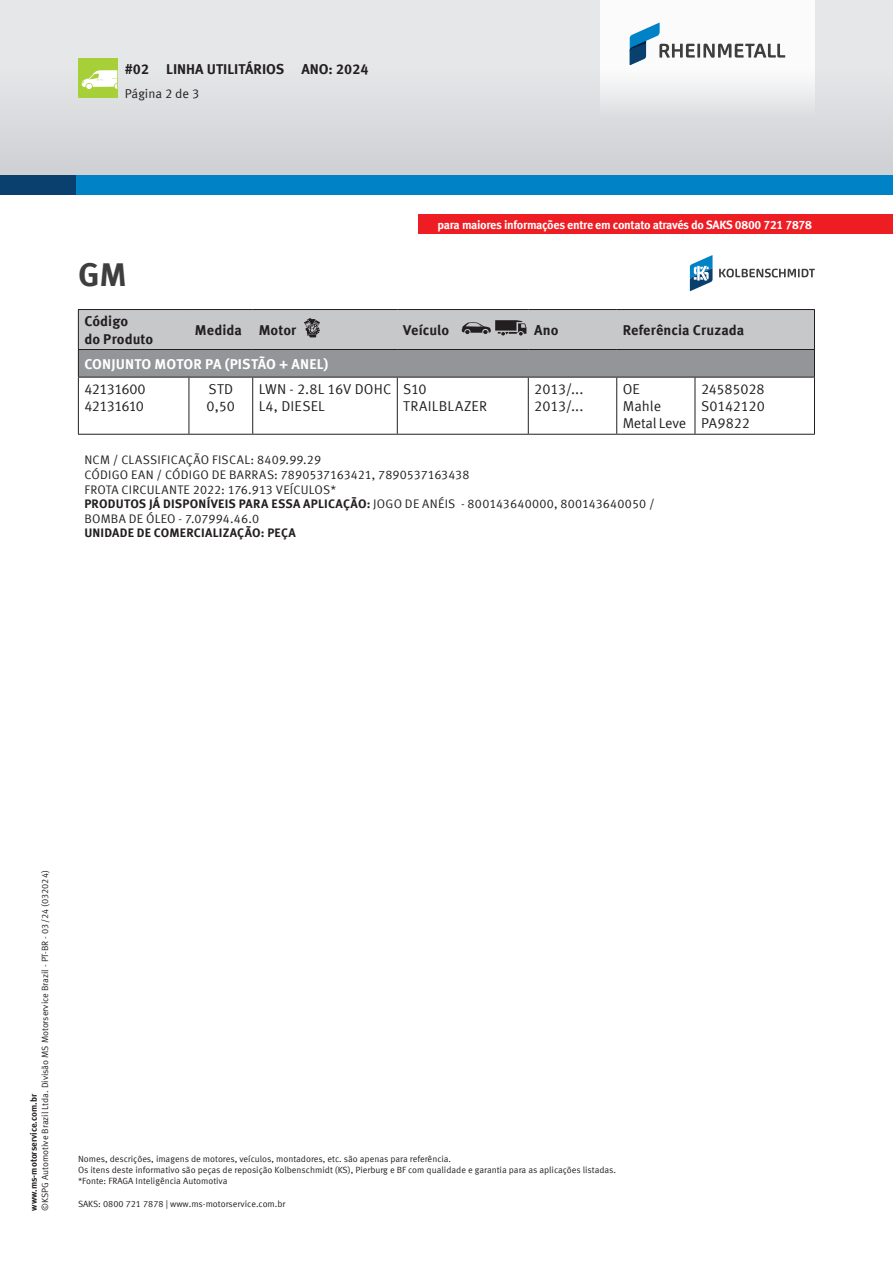
<style>
.page{position:relative;width:893px;height:1263px;background:#fff}
.page>*{position:absolute;margin:0;border:0;box-sizing:border-box;transform-origin:0 0}
.Titulos{font:700 33px "Meta Offc Pro";color:#3e3e3f}
.t1{font:14.25px/17.1px "Meta Offc Pro Norm";letter-spacing:-.005em;color:#231f20}
.t2{font:700 14.25px "Meta Offc Pro";color:#231f20}
.t3{font:700 14.25px "Meta Offc Pro";letter-spacing:.01em;color:#fff}
.t4{font:14.25px "Meta Offc Pro Norm";letter-spacing:.025em;color:#231f20}
.t5{font:14.25px "Meta Offc Pro Norm";letter-spacing:-.045em;color:#231f20}
.t6{font:14.25px "Meta Offc Pro Norm";letter-spacing:-.05em;color:#231f20}
.t7{font:12.75px "Meta Offc Pro Norm";color:#231f20}
.t8{font:12.3px "Meta Offc Pro Norm";letter-spacing:.015em;color:#231f20}
.t9{font:700 12.3px "Meta Offc Pro";letter-spacing:.015em;color:#231f20}
.t10{font:700 12px "Meta Offc Pro";letter-spacing:-.025em;color:#fff}
.t11{font:9px/11.2px "Meta Offc Pro Norm";color:#231f20}
.t12{font:700 9px "Meta Offc Pro";color:#231f20}
.s1{font-family:"Meta Offc Pro Norm";font-weight:400}
</style>
<div class="page">
<div style="left:0;top:0;width:893px;height:176px;background:#e6e7e9"></div>
<div style="left:0;top:68px;width:893px;height:108px;background:#d8d9dc"></div>
<div style="left:0;top:176px;width:893px;height:19px;background:#09406e"></div>
<div style="left:77px;top:176px;width:816px;height:19px;background:#0082c7"></div>
<div style="left:600px;top:0;width:215px;height:118px;background:linear-gradient(to bottom,#fff,#e7e8ea)"></div>
<svg style="left:630px;top:23px;width:155px;height:42px;background:#cad4da"></svg>
<div style="left:418px;top:214px;width:475px;height:20px;background:#ee1d23"></div>
<div style="left:78px;top:59px;width:39px;height:39px;background:#a6cf38"></div>
<svg style="left:82px;top:70px;width:35px;height:19px"></svg>
<svg style="left:690px;top:255px;width:22px;height:36px"></svg>
<svg style="left:719px;top:269px;width:96px;height:8px"></svg>
<hr style="left:78px;top:377px;width:1px;height:57px;background:#231f20">
<hr style="left:814px;top:377px;width:1px;height:57px;background:#231f20">
<hr style="left:189px;top:377px;width:1px;height:57px;background:#231f20">
<hr style="left:252px;top:377px;width:1px;height:57px;background:#231f20">
<hr style="left:397px;top:377px;width:1px;height:57px;background:#231f20">
<hr style="left:528px;top:377px;width:1px;height:57px;background:#231f20">
<hr style="left:616px;top:377px;width:1px;height:57px;background:#231f20">
<hr style="left:695px;top:377px;width:1px;height:57px;background:#231f20">
<hr style="left:78px;top:377px;width:111px;height:1px;background:#231f20">
<hr style="left:189px;top:377px;width:64px;height:1px;background:#231f20">
<hr style="left:253px;top:377px;width:144px;height:1px;background:#231f20">
<hr style="left:397px;top:377px;width:131px;height:1px;background:#231f20">
<hr style="left:528px;top:377px;width:89px;height:1px;background:#231f20">
<hr style="left:617px;top:377px;width:78px;height:1px;background:#231f20">
<hr style="left:695px;top:377px;width:120px;height:1px;background:#231f20">
<hr style="left:78px;top:434px;width:111px;height:1px;background:#231f20">
<hr style="left:189px;top:434px;width:64px;height:1px;background:#231f20">
<hr style="left:253px;top:434px;width:144px;height:1px;background:#231f20">
<hr style="left:397px;top:434px;width:131px;height:1px;background:#231f20">
<hr style="left:528px;top:434px;width:89px;height:1px;background:#231f20">
<hr style="left:617px;top:434px;width:78px;height:1px;background:#231f20">
<hr style="left:695px;top:434px;width:120px;height:1px;background:#231f20">
<svg style="left:78px;top:309px;width:737px;height:68px;background:#aaabad"></svg>
<h2 class="t2" style="left:125px;top:58px;width:245px">#02 LINHA UTILITÁRIOS ANO: 2024</h2>
<h3 class="t7" style="left:125px;top:83px;width:76px">Página 2 de 3</h3>
<h3 class="t10" style="left:437px;top:215px;width:376px">para maiores informações entre em contato através do SAKS 0800 721 7878</h3>
<p class="Titulos" style="left:78px;top:248px;width:50px">GM</p>
<p class="t2" style="left:84px;top:310px;width:45px">Código</p>
<p class="t2" style="left:84px;top:327px;width:70px">do Produto</p>
<p class="t2" style="left:195px;top:319px;width:48px">Medida</p>
<p class="t2" style="left:259px;top:319px;width:39px">Motor</p>
<p class="t2" style="left:403px;top:319px;width:47px">Veículo</p>
<p class="t2" style="left:534px;top:319px;width:26px">Ano</p>
<p class="t2" style="left:623px;top:319px;width:123px">Referência Cruzada</p>
<p class="t3" style="left:84px;top:353px;width:245px">CONJUNTO MOTOR PA (PISTÃO + ANEL)</p>
<p class="t5" style="left:84px;top:378px;width:63px">42131600</p>
<p class="t6" style="left:84px;top:395px;width:61px">42131610</p>
<p class="t1" style="left:534px;top:380px;width:51px">2013/...</p>
<p class="t1" style="left:534px;top:397px;width:51px">2013/...</p>
<p class="t1" style="left:208px;top:380px;width:26px">STD</p>
<p class="t1" style="left:207px;top:397px;width:30px">0,50</p>
<p class="t1" style="left:259px;top:380px;width:134px">LWN - 2.8L 16V DOHC<br>L4, DIESEL</p>
<p class="t1" style="left:403px;top:380px;width:25px">S10</p>
<p class="t1" style="left:623px;top:380px;width:19px">OE</p>
<p class="t1" style="left:623px;top:397px;width:40px">Mahle</p>
<p class="t1" style="left:623px;top:414px;width:65px">Metal Leve</p>
<p class="t1" style="left:701px;top:380px;width:65px">24585028</p>
<p class="t1" style="left:701px;top:397px;width:65px">S0142120</p>
<p class="t1" style="left:701px;top:414px;width:50px">PA9822</p>
<p class="t4" style="left:403px;top:395px;width:85px">TRAILBLAZER</p>
<p class="t8" style="left:84px;top:451px;width:238px">NCM / CLASSIFICAÇÃO FISCAL: 8409.99.29</p>
<p class="t8" style="left:84px;top:465px;width:387px">CÓDIGO EAN / CÓDIGO DE BARRAS: 7890537163421, 7890537163438</p>
<p class="t8" style="left:84px;top:480px;width:253px">FROTA CIRCULANTE 2022: 176.913 VEÍCULOS*</p>
<p class="t9" style="left:84px;top:494px;width:572px">PRODUTOS JÁ DISPONÍVEIS PARA ESSA APLICAÇÃO: <span class="s1">JOGO DE ANÉIS - 800143640000, 800143640050 /</span></p>
<p class="t8" style="left:84px;top:509px;width:176px">BOMBA DE ÓLEO - 7.07994.46.0</p>
<p class="t9" style="left:84px;top:523px;width:213px">UNIDADE DE COMERCIALIZAÇÃO: PEÇA</p>
<p class="t11" style="left:39px;top:1211px;width:342px;rotate:-90deg">©KSPG Automotive Brazil Ltda. Divisão MS Motorservice Brazil - PT-BR - 03/24 (032024)</p>
<p class="t12" style="left:27px;top:1211px;width:118px;rotate:-90deg">www.ms-motorservice.com.br</p>
<p class="t11" style="left:78px;top:1152px;width:540px">Nomes, descrições, imagens de motores, veículos, montadores, etc. são apenas para referência.<br>Os itens deste informativo são peças de reposição Kolbenschmidt (KS), Pierburg e BF com qualidade e garantia para as aplicações listadas. *Fonte: FRAGA Inteligência Automotiva</p>
<p class="t11" style="left:78px;top:1197px;width:209px">SAKS: 0800 721 7878 | www.ms-motorservice.com.br</p>
</div>
